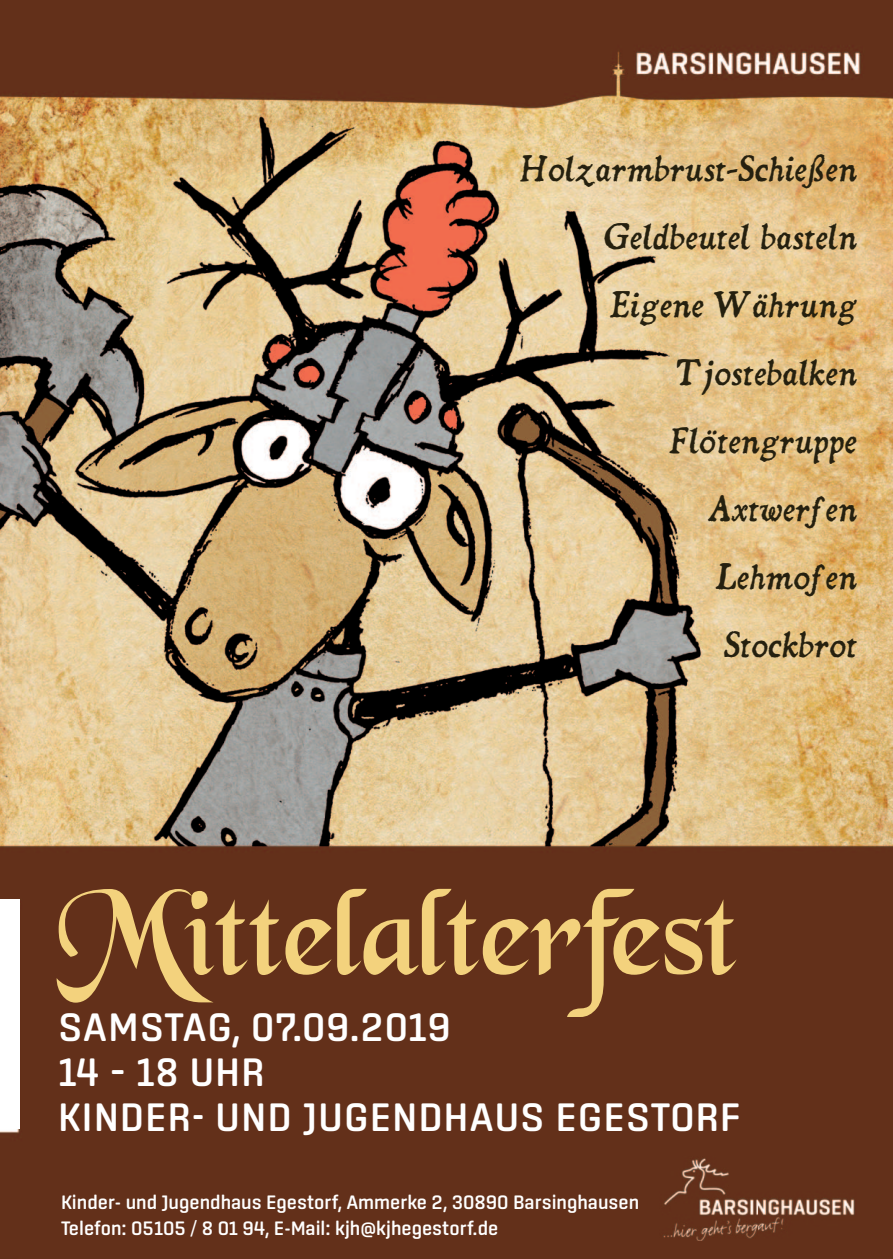
<style>
.page{position:relative;width:893px;height:1259px;background:#fff}
.page>*{position:absolute;margin:0;border:0;box-sizing:border-box;transform-origin:0 0}
.t1{font:128.1px "Black Chancery";color:#f3d27d}
.t2{font:500 40.5px/44.7px "Center";letter-spacing:.02em;color:#fff}
.t3{font:italic 31.8px/68.1px "Dominican";letter-spacing:.02em;color:#25200f;text-align:right}
.t4{font:500 19.8px/26.4px "Center";color:#fff}
</style>
<div class="page">
<img style="left:0;top:0;width:893px;height:1259px">
<div style="left:0;top:899px;width:19px;height:229px;background:#fff"></div>
<img style="left:660px;top:1157px;width:197px;height:84px">
<p class="t3" style="left:520px;top:135px;width:338px">Holzarmbrust-Schießen<br>Geldbeutel basteln<br>Eigene Währung<br>Tjostebalken<br>Flötengruppe<br>Axtwerfen<br>Lehmofen<br>Stockbrot</p>
<h1 class="t1" style="left:58px;top:867px;width:682px">Mittelalterfest</h1>
<p class="t2" style="left:58px;top:1004px;width:684px">SAMSTAG, 07.09.2019<br>14 – 18 UHR<br>KINDER- UND JUGENDHAUS EGESTORF</p>
<p class="t4" style="left:61px;top:1188px;width:580px">Kinder- und Jugendhaus Egestorf, Ammerke 2, 30890 Barsinghausen<br>Telefon: 05105 / 8 01 94, E-Mail: kjh@kjhegestorf.de</p>
</div>
